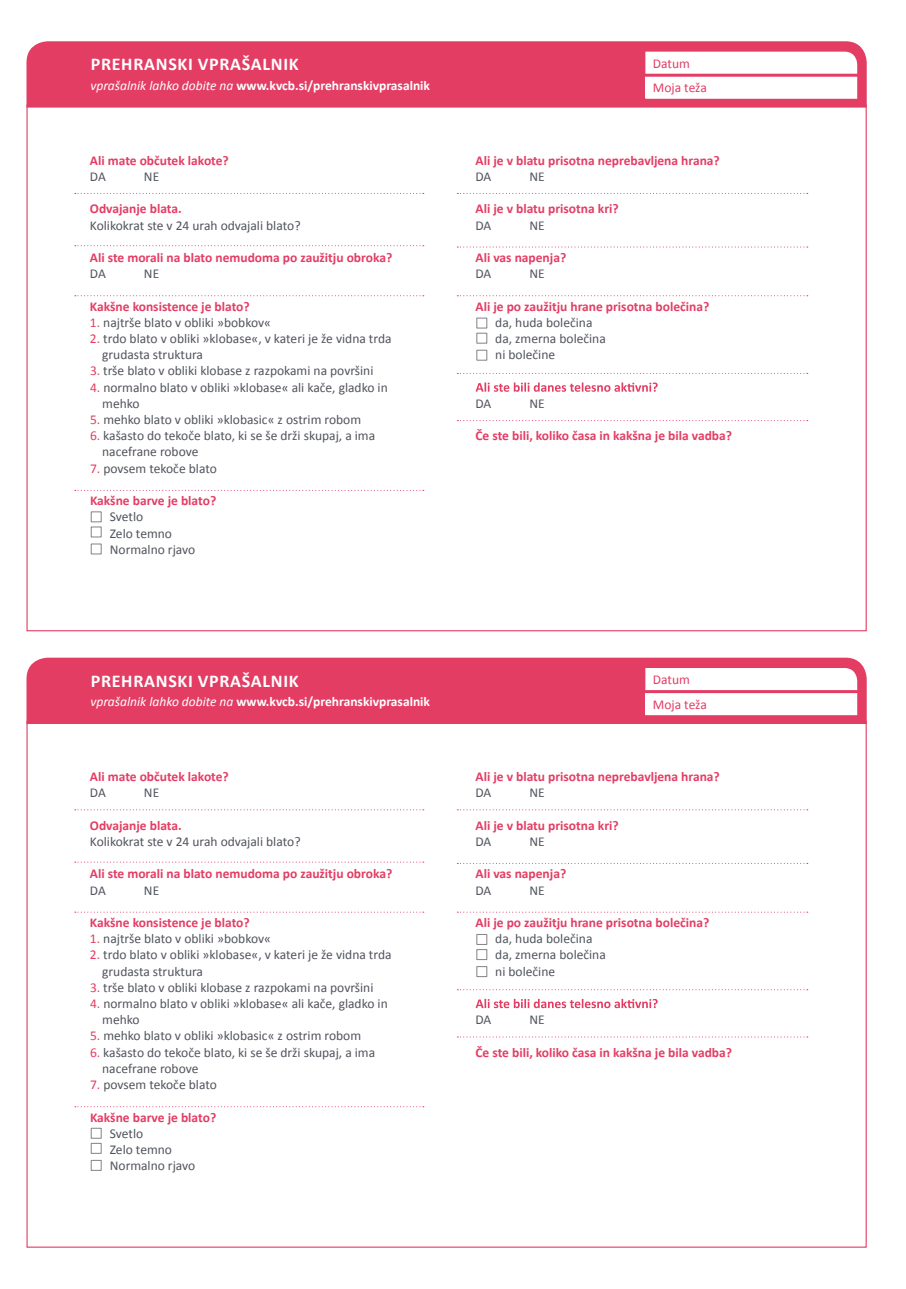
<style>
.page{position:relative;width:906px;height:1289px;background:#fff}
.page>*{position:absolute;margin:0;border:0;box-sizing:border-box;transform-origin:0 0}
.t1{font:700 18px "Calibri";letter-spacing:.04em;color:#fff}
.t2{font:13.5px/16.2px "Calibri";color:#51545d}
.t3{font:700 13.5px "Calibri";color:#e33d64}
.t4{font:700 13.5px "Calibri";color:#fff}
.t5{font:13.5px/24.6px "Calibri";color:#e33d64}
.s1{font-weight:400;font-style:italic}
.s2{color:#e33d64}
</style>
<div class="page">
<div style="left:26px;top:41px;width:840px;height:67px;background:#e33d64"></div>
<svg style="left:476px;top:382px;width:181px;height:10px"></svg>
<svg style="left:75px;top:193px;width:349px;height:1px"></svg>
<svg style="left:457px;top:193px;width:351px;height:1px"></svg>
<svg style="left:457px;top:246px;width:351px;height:1px"></svg>
<svg style="left:457px;top:295px;width:351px;height:1px"></svg>
<svg style="left:457px;top:373px;width:351px;height:1px"></svg>
<svg style="left:457px;top:420px;width:351px;height:1px"></svg>
<svg style="left:75px;top:245px;width:349px;height:1px"></svg>
<svg style="left:75px;top:295px;width:349px;height:1px"></svg>
<svg style="left:75px;top:490px;width:349px;height:1px"></svg>
<div style="left:476px;top:317px;width:11px;height:11px;border:1px solid #88858c"></div>
<div style="left:476px;top:333px;width:11px;height:11px;border:1px solid #88858c"></div>
<div style="left:476px;top:350px;width:11px;height:11px;border:1px solid #88858c"></div>
<div style="left:91px;top:511px;width:11px;height:11px;border:1px solid #88858c"></div>
<div style="left:91px;top:526px;width:11px;height:11px;border:1px solid #88858c"></div>
<div style="left:91px;top:543px;width:11px;height:11px;border:1px solid #88858c"></div>
<svg style="left:645px;top:52px;width:212px;height:47px"></svg>
<div style="left:645px;top:76px;width:212px;height:22px;background:#fff"></div>
<hr style="left:638px;top:74px;width:223px;height:3px;background:#e33d64">
<div style="left:26px;top:657px;width:840px;height:67px;background:#e33d64"></div>
<svg style="left:476px;top:998px;width:181px;height:10px"></svg>
<svg style="left:75px;top:809px;width:349px;height:1px"></svg>
<svg style="left:457px;top:809px;width:351px;height:1px"></svg>
<svg style="left:457px;top:862px;width:351px;height:2px"></svg>
<svg style="left:457px;top:911px;width:351px;height:1px"></svg>
<svg style="left:457px;top:989px;width:351px;height:1px"></svg>
<svg style="left:457px;top:1036px;width:351px;height:1px"></svg>
<svg style="left:75px;top:861px;width:349px;height:1px"></svg>
<svg style="left:75px;top:911px;width:349px;height:1px"></svg>
<svg style="left:75px;top:1106px;width:349px;height:1px"></svg>
<div style="left:476px;top:933px;width:11px;height:12px;border:1px solid #88858c"></div>
<div style="left:476px;top:949px;width:11px;height:11px;border:1px solid #88858c"></div>
<div style="left:476px;top:966px;width:11px;height:11px;border:1px solid #88858c"></div>
<div style="left:91px;top:1127px;width:11px;height:11px;border:1px solid #88858c"></div>
<div style="left:91px;top:1142px;width:11px;height:11px;border:1px solid #88858c"></div>
<div style="left:91px;top:1159px;width:11px;height:11px;border:1px solid #88858c"></div>
<svg style="left:645px;top:668px;width:212px;height:47px"></svg>
<div style="left:645px;top:693px;width:212px;height:21px;background:#fff"></div>
<hr style="left:638px;top:690px;width:223px;height:3px;background:#e33d64">
<h1 class="t1" style="left:91px;top:53px;width:209px">PREHRANSKI VPRAŠALNIK</h1>
<p class="t4" style="left:90px;top:76px;width:341px"><span class="s1">vprašalnik lahko dobite na</span> www.kvcb.si/prehranskivprasalnik</p>
<p class="t3" style="left:90px;top:152px;width:140px">Ali mate občutek lakote?</p>
<p class="t2" style="left:90px;top:168px;width:17px">DA</p>
<p class="t2" style="left:144px;top:168px;width:17px">NE</p>
<p class="t3" style="left:90px;top:200px;width:93px">Odvajanje blata.</p>
<p class="t2" style="left:90px;top:217px;width:212px">Kolikokrat ste v 24 urah odvajali blato?</p>
<p class="t3" style="left:90px;top:249px;width:304px">Ali ste morali na blato nemudoma po zaužitju obroka?</p>
<p class="t2" style="left:90px;top:266px;width:17px">DA</p>
<p class="t2" style="left:144px;top:266px;width:17px">NE</p>
<p class="t3" style="left:90px;top:297px;width:161px">Kakšne konsistence je blato?</p>
<p class="t2" style="left:90px;top:314px;width:183px"><span class="s2">1.</span> najtrše blato v obliki »bobkov«</p>
<p class="t2" style="left:102px;top:330px;width:291px;text-indent:-12px"><span class="s2">2.</span> trdo blato v obliki »klobase«, v kateri je že vidna trda grudasta struktura</p>
<p class="t2" style="left:90px;top:363px;width:285px"><span class="s2">3.</span> trše blato v obliki klobase z razpokami na površini</p>
<p class="t2" style="left:102px;top:379px;width:287px;text-indent:-12px"><span class="s2">4.</span> normalno blato v obliki »klobase« ali kače, gladko in mehko</p>
<p class="t2" style="left:90px;top:411px;width:273px"><span class="s2">5.</span> mehko blato v obliki »klobasic« z ostrim robom</p>
<p class="t2" style="left:102px;top:428px;width:274px;text-indent:-12px"><span class="s2">6.</span> kašasto do tekoče blato, ki se še drži skupaj, a ima nacefrane robove</p>
<p class="t2" style="left:90px;top:460px;width:128px"><span class="s2">7.</span> povsem tekoče blato</p>
<p class="t3" style="left:90px;top:492px;width:128px">Kakšne barve je blato?</p>
<p class="t2" style="left:110px;top:509px;width:87px">Svetlo<br>Zelo temno<br>Normalno rjavo</p>
<p class="t5" style="left:653px;top:51px;width:55px">Datum<br>Moja teža</p>
<p class="t3" style="left:475px;top:152px;width:246px">Ali je v blatu prisotna neprebavljena hrana?</p>
<p class="t2" style="left:475px;top:168px;width:17px">DA</p>
<p class="t2" style="left:529px;top:168px;width:17px">NE</p>
<p class="t3" style="left:475px;top:200px;width:145px">Ali je v blatu prisotna kri?</p>
<p class="t2" style="left:475px;top:217px;width:17px">DA</p>
<p class="t2" style="left:529px;top:217px;width:17px">NE</p>
<p class="t3" style="left:475px;top:249px;width:92px">Ali vas napenja?</p>
<p class="t2" style="left:475px;top:266px;width:17px">DA</p>
<p class="t2" style="left:529px;top:266px;width:17px">NE</p>
<p class="t3" style="left:475px;top:297px;width:235px">Ali je po zaužitju hrane prisotna bolečina?</p>
<p class="t2" style="left:495px;top:314px;width:112px">da, huda bolečina da, zmerna bolečina ni bolečine</p>
<p class="t2" style="left:475px;top:395px;width:17px">DA</p>
<p class="t2" style="left:529px;top:395px;width:17px">NE</p>
<p class="t3" style="left:475px;top:427px;width:258px">Če ste bili, koliko časa in kakšna je bila vadba?</p>
<h1 class="t1" style="left:91px;top:669px;width:209px">PREHRANSKI VPRAŠALNIK</h1>
<p class="t4" style="left:90px;top:693px;width:341px"><span class="s1">vprašalnik lahko dobite na</span> www.kvcb.si/prehranskivprasalnik</p>
<p class="t3" style="left:90px;top:768px;width:140px">Ali mate občutek lakote?</p>
<p class="t2" style="left:90px;top:784px;width:17px">DA</p>
<p class="t2" style="left:144px;top:784px;width:17px">NE</p>
<p class="t3" style="left:90px;top:816px;width:93px">Odvajanje blata.</p>
<p class="t2" style="left:90px;top:833px;width:212px">Kolikokrat ste v 24 urah odvajali blato?</p>
<p class="t3" style="left:90px;top:865px;width:304px">Ali ste morali na blato nemudoma po zaužitju obroka?</p>
<p class="t2" style="left:90px;top:882px;width:17px">DA</p>
<p class="t2" style="left:144px;top:882px;width:17px">NE</p>
<p class="t3" style="left:90px;top:913px;width:161px">Kakšne konsistence je blato?</p>
<p class="t2" style="left:90px;top:930px;width:183px"><span class="s2">1.</span> najtrše blato v obliki »bobkov«</p>
<p class="t2" style="left:102px;top:946px;width:291px;text-indent:-12px"><span class="s2">2.</span> trdo blato v obliki »klobase«, v kateri je že vidna trda grudasta struktura</p>
<p class="t2" style="left:90px;top:979px;width:285px"><span class="s2">3.</span> trše blato v obliki klobase z razpokami na površini</p>
<p class="t2" style="left:102px;top:995px;width:287px;text-indent:-12px"><span class="s2">4.</span> normalno blato v obliki »klobase« ali kače, gladko in mehko</p>
<p class="t2" style="left:90px;top:1027px;width:273px"><span class="s2">5.</span> mehko blato v obliki »klobasic« z ostrim robom</p>
<p class="t2" style="left:102px;top:1044px;width:274px;text-indent:-12px"><span class="s2">6.</span> kašasto do tekoče blato, ki se še drži skupaj, a ima nacefrane robove</p>
<p class="t2" style="left:90px;top:1076px;width:128px"><span class="s2">7.</span> povsem tekoče blato</p>
<p class="t3" style="left:90px;top:1108px;width:128px">Kakšne barve je blato?</p>
<p class="t2" style="left:110px;top:1125px;width:87px">Svetlo<br>Zelo temno<br>Normalno rjavo</p>
<p class="t5" style="left:653px;top:667px;width:55px">Datum<br>Moja teža</p>
<p class="t3" style="left:475px;top:768px;width:246px">Ali je v blatu prisotna neprebavljena hrana?</p>
<p class="t2" style="left:475px;top:784px;width:17px">DA</p>
<p class="t2" style="left:529px;top:784px;width:17px">NE</p>
<p class="t3" style="left:475px;top:816px;width:145px">Ali je v blatu prisotna kri?</p>
<p class="t2" style="left:475px;top:833px;width:17px">DA</p>
<p class="t2" style="left:529px;top:833px;width:17px">NE</p>
<p class="t3" style="left:475px;top:865px;width:92px">Ali vas napenja?</p>
<p class="t2" style="left:475px;top:882px;width:17px">DA</p>
<p class="t2" style="left:529px;top:882px;width:17px">NE</p>
<p class="t3" style="left:475px;top:913px;width:235px">Ali je po zaužitju hrane prisotna bolečina?</p>
<p class="t2" style="left:495px;top:930px;width:112px">da, huda bolečina da, zmerna bolečina ni bolečine</p>
<p class="t2" style="left:475px;top:1011px;width:17px">DA</p>
<p class="t2" style="left:529px;top:1011px;width:17px">NE</p>
<p class="t3" style="left:475px;top:1043px;width:258px">Če ste bili, koliko časa in kakšna je bila vadba?</p>
</div>
